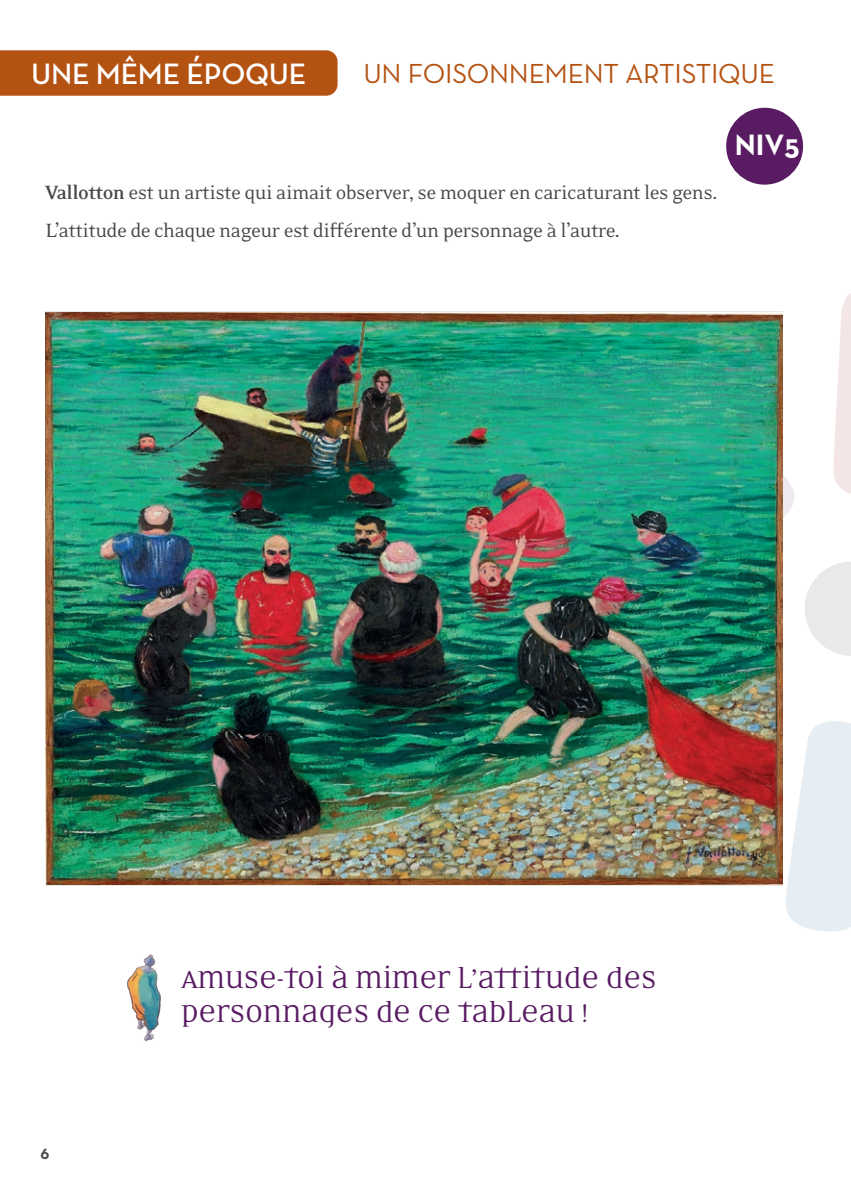
<style>
.page{position:relative;width:851px;height:1191px;background:#fff}
.page>*{position:absolute;margin:0;border:0;box-sizing:border-box;transform-origin:0 0}
.t1{font:600 30px "Neutraface Text";letter-spacing:-.01em;color:#fff}
.t2{font:700 30px "Neutraface Text";color:#fff}
.t3{font:28px/33.6px "Eidetic Neo OT Omni";letter-spacing:-.01em;color:#591c63}
.t4{font:28px "Neutraface Text";letter-spacing:-.01em;color:#b45212}
.t5{font:22px "Eidetic Neo OT";letter-spacing:-.025em;color:#4a4846}
.t6{font:15px "Neutraface Text Bold Alt";color:#4a4846}
.s1{font-weight:700}
</style>
<div class="page">
<svg style="left:782px;top:294px;width:68px;height:199px"></svg>
<svg style="left:706px;top:721px;width:144px;height:211px"></svg>
<svg style="left:782px;top:621px;width:10px;height:248px"></svg>
<svg style="left:782px;top:324px;width:56px;height:224px"></svg>
<svg style="left:786px;top:543px;width:64px;height:131px"></svg>
<div style="left:0;top:50px;width:337px;height:46px;background:#b45212"></div>
<div style="left:726px;top:108px;width:77px;height:77px;background:#591c63;border-radius:50%"></div>
<img style="left:45px;top:312px;width:737px;height:572px">
<img style="left:127px;top:954px;width:34px;height:87px">
<p class="t1" style="left:31px;top:55px;width:277px">UNE MÊME ÉPOQUE</p>
<p class="t4" style="left:363px;top:55px;width:413px">UN FOISONNEMENT ARTISTIQUE</p>
<p class="t5" style="left:45px;top:181px;width:673px"><span class="s1">Vallotton</span> est un artiste qui aimait observer, se moquer en caricaturant les gens.</p>
<p class="t5" style="left:45px;top:219px;width:575px">L’attitude de chaque nageur est différente d’un personnage à l’autre.</p>
<p class="t2" style="left:734px;top:126px;width:66px">NIV5</p>
<p class="t6" style="left:40px;top:1144px;width:10px">6</p>
<p class="t3" style="left:181px;top:963px;width:477px">AMUSE-TOI À MIMER L’ATTITUDE DES<br>PERSONNAGES DE CE TABLEAU !</p>
</div>
